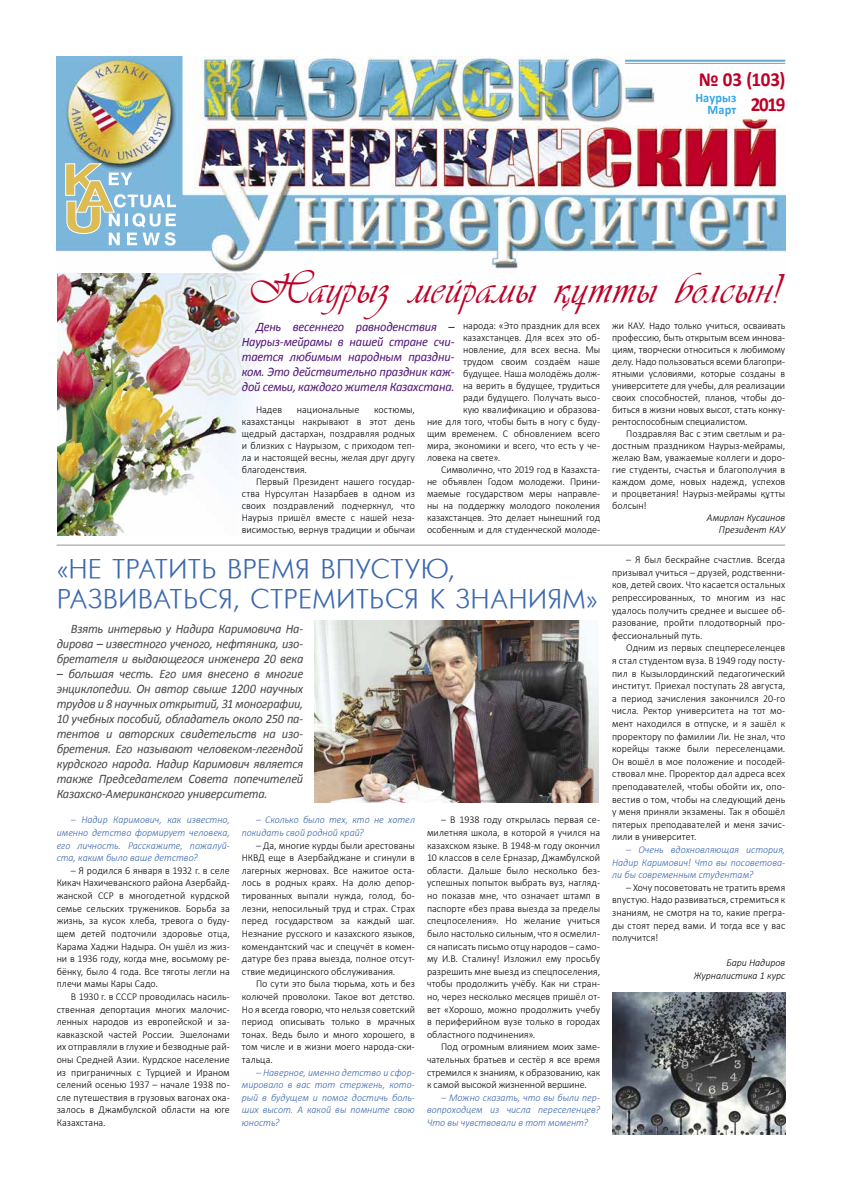
<style>
.page{position:relative;width:842px;height:1191px;background:#fff}
.page>*{position:absolute;margin:0;border:0;box-sizing:border-box;transform-origin:0 0}
.t1{font:44px "Asylbek M13 Vivantekz";letter-spacing:.02em;color:#be0027}
.t2{font:27px/30px "Futuris.kz";letter-spacing:.015em;color:#3c68ae}
.t3{font:700 20px/24.5px "Calibri";letter-spacing:-.04em;color:#be0027;text-align:right;scale:.95 1}
.t4{font:italic 13px/15px "Calibri";letter-spacing:-.015em;color:#484848;text-align:justify;scale:.95 1}
.t5{font:italic 13px/15px "Calibri";letter-spacing:-.02em;color:#531478;text-align:justify;scale:.95 1}
.t6{font:700 13px/12px "Calibri";letter-spacing:.01em;color:#36a7e9;text-align:right;scale:.95 1}
.t7{font:300 10.5px/12.6px "Calibri";letter-spacing:.005em;color:#000;text-align:justify;scale:.95 1}
.t8{font:italic 300 10.5px/12.6px "Calibri";color:#3c68ae;text-align:justify;scale:.95 1}
.t9{font:italic 300 10.5px/12px "Calibri";color:#000;text-align:right;scale:.95 1}
</style>
<div class="page">
<img style="left:57px;top:57px;width:728px;height:216px">
<hr style="left:625px;top:60px;width:160px;height:2px;background:#6aa8cb">
<hr style="left:625px;top:63px;width:160px;height:1px;background:#6aa8cb">
<svg style="left:65px;top:163px;width:111px;height:82px;background:#a3c3c9"></svg>
<img style="left:57px;top:273px;width:201px;height:262px">
<hr style="left:57px;top:545px;width:728px;height:1px;background:#939393">
<img style="left:315px;top:621px;width:283px;height:181px">
<img style="left:612px;top:992px;width:173px;height:142px">
<h3 class="t3" style="left:699px;top:67px;width:93px">№ 03 (103)<br>2019</h3>
<p class="t6" style="left:695px;top:92px;width:45px">Наурыз<br>Март</p>
<h1 class="t1" style="left:247px;top:259px;width:534px">Наурыз мейрамы құтты болсын!</h1>
<p class="t5" style="left:242px;top:318px;width:225px;text-indent:14px">День весеннего равноденствия – Наурыз-мейрамы в нашей стране счи&shy;тается любимым народным праздни&shy;ком. Это действительно праздник каж&shy;дой семьи, каждого жителя Казахстана.</p>
<p class="t7" style="left:463px;top:319px;width:146px">народа: «Это праздник для всех</p>
<p class="t7" style="left:463px;top:331px;width:146px">казахстанцев. Для всех это об-</p>
<p class="t7" style="left:463px;top:343px;width:146px">новление, для всех весна. Мы</p>
<p class="t7" style="left:463px;top:355px;width:146px">трудом своим создаём наше</p>
<p class="t7" style="left:463px;top:367px;width:146px">будущее. Наша молодёжь долж-</p>
<p class="t7" style="left:463px;top:379px;width:146px">на верить в будущее, трудиться</p>
<p class="t7" style="left:463px;top:391px;width:146px">ради будущего. Получать высо-</p>
<p class="t7" style="left:463px;top:403px;width:146px">кую квалификацию и образова-</p>
<p class="t7" style="left:427px;top:415px;width:184px">ние для того, чтобы быть в ногу с буду-</p>
<p class="t7" style="left:427px;top:427px;width:184px">щим временем. С обновлением всего</p>
<p class="t7" style="left:427px;top:439px;width:184px">мира, экономики и всего, что есть у че-</p>
<p class="t7" style="left:427px;top:451px;width:79px">ловека на свете».</p>
<p class="t7" style="left:441px;top:463px;width:169px">Символично, что 2019 год в Казахста-</p>
<p class="t7" style="left:427px;top:475px;width:184px">не объявлен Годом молодежи. Прини-</p>
<p class="t7" style="left:427px;top:487px;width:184px">маемые государством меры направле-</p>
<p class="t7" style="left:427px;top:499px;width:184px">ны на поддержку молодого поколения</p>
<p class="t7" style="left:427px;top:511px;width:184px">казахстанцев. Это делает нынешний год</p>
<p class="t7" style="left:427px;top:523px;width:184px">особенным и для студенческой молоде-</p>
<p class="t7" style="left:256px;top:403px;width:29px">Надев</p>
<p class="t7" style="left:297px;top:403px;width:67px">национальные</p>
<p class="t7" style="left:242px;top:403px;width:184px;line-height:12px;text-indent:132px">костюмы, казахстанцы накрывают в этот день щедрый дастархан, поздравляя родных и близких с Наурызом, с приходом теп&shy;ла и настоящей весны, желая друг другу благоденствия.</p>
<p class="t7" style="left:242px;top:475px;width:184px;line-height:12px;text-indent:14px">Первый Президент нашего государ&shy;ства Нурсултан Назарбаев в одном из своих поздравлений подчеркнул, что Наурыз пришёл вместе с нашей неза&shy;висимостью, вернув традиции и обычаи</p>
<h2 class="t2" style="left:57px;top:554px;width:543px">«НЕ ТРАТИТЬ ВРЕМЯ ВПУСТУЮ,<br>РАЗВИВАТЬСЯ, СТРЕМИТЬСЯ К ЗНАНИЯМ»</h2>
<p class="t4" style="left:57px;top:620px;width:261px;text-indent:14px">Взять интервью у Надира Каримовича На&shy;дирова – известного ученого, нефтяника, изо&shy;бретателя и выдающегося инженера 20 века</p>
<p class="t4" style="left:57px;top:665px;width:261px">– большая честь. Его имя внесено в многие энциклопедии. Он автор свыше 1200 научных трудов и 8 научных открытий, 31 монографии, 10 учебных пособий, обладатель около 250 па&shy;тентов и авторских свидетельств на изо&shy;бретения. Его называют человеком-легендой курдского народа. Надир Каримович является также Председателем Совета попечителей Казахско-Американского университета.</p>
<p class="t8" style="left:57px;top:813px;width:184px;text-indent:14px">– Надир Каримович, как известно, именно детство формирует человека, его личность. Расскажите, пожалуй&shy;ста, каким было ваше детство?</p>
<p class="t7" style="left:57px;top:864px;width:184px;text-indent:14px">– Я родился 6 января в 1932 г. в селе Кикач Нахичеванского района Азербайд&shy;жанской ССР в многодетной курдской семье сельских тружеников. Борьба за жизнь, за кусок хлеба, тревога о буду&shy;щем детей подточили здоровье отца, Карама Хаджи Надыра. Он ушёл из жиз&shy;ни в 1936 году, когда мне, восьмому ре&shy;бёнку, было 4 года. Все тяготы легли на плечи мамы Кары Садо.</p>
<p class="t7" style="left:57px;top:990px;width:184px;text-indent:14px">В 1930 г. в СССР проводилась насиль&shy;ственная депортация многих малочис&shy;ленных народов из европейской и за&shy;кавказской частей России. Эшелонами их отправляли в глухие и безводные рай&shy;оны Средней Азии. Курдское население из приграничных с Турцией и Ираном селений осенью 1937 – начале 1938 по&shy;сле путешествия в грузовых вагонах ока&shy;залось в Джамбулской области на юге Казахстана.</p>
<p class="t8" style="left:242px;top:813px;width:184px;text-indent:14px">– Сколько было тех, кто не хотел покидать свой родной край?</p>
<p class="t7" style="left:242px;top:838px;width:184px;text-indent:14px">– Да, многие курды были арестованы НКВД еще в Азербайджане и сгинули в лагерных жерновах. Все нажитое оста&shy;лось в родных краях. На долю депор&shy;тированных выпали нужда, голод, бо&shy;лезни, непосильный труд и страх. Страх перед государством за каждый шаг.<br>Незнание русского и казахского языков, комендантский час и спецучёт в комен&shy;датуре без права выезда, полное отсут&shy;ствие медицинского обслуживания.</p>
<p class="t7" style="left:242px;top:977px;width:184px;text-indent:14px">По сути это была тюрьма, хоть и без колючей проволоки. Такое вот детство.<br>Но я всегда говорю, что нельзя советский период описывать только в мрачных тонах. Ведь было и много хорошего, в том числе и в жизни моего народа-ски&shy;тальца.</p>
<p class="t8" style="left:242px;top:1065px;width:184px;text-indent:14px">– Наверное, именно детство и сфор&shy;мировало в вас тот стержень, кото&shy;рый в будущем и помог достичь боль&shy;ших высот. А какой вы помните свою юность?</p>
<p class="t7" style="left:427px;top:813px;width:184px;text-indent:14px">– В 1938 году открылась первая се&shy;милетняя школа, в которой я учился на казахском языке. В 1948-м году окончил 10 классов в селе Ерназар, Джамбулской области. Дальше было несколько без&shy;успешных попыток выбрать вуз, нагляд&shy;но показав мне, что означает штамп в паспорте «без права выезда за пределы спецпоселения». Но желание учиться было настолько сильным, что я осмелил&shy;ся написать письмо отцу народов – само&shy;му И.В. Сталину! Изложил ему просьбу разрешить мне выезд из спецпоселения, чтобы продолжить учёбу. Как ни стран&shy;но, через несколько месяцев пришёл от&shy;вет «Хорошо, можно продолжить учебу в периферийном вузе только в городах областного подчинения».</p>
<p class="t7" style="left:427px;top:1040px;width:184px;text-indent:14px">Под огромным влиянием моих заме&shy;чательных братьев и сестёр я все время стремился к знаниям, к образованию, как к самой высокой жизненной вершине.</p>
<p class="t8" style="left:427px;top:1090px;width:184px;text-indent:14px">– Можно сказать, что вы были пер&shy;вопроходцем из числа переселенцев?<br>Что вы чувствовали в тот момент?</p>
<p class="t7" style="left:612px;top:319px;width:184px;line-height:12px">жи КАУ. Надо только учиться, осваивать профессию, быть открытым всем иннова&shy;циям, творчески относиться к любимому делу. Надо пользоваться всеми благопри&shy;ятными условиями, которые созданы в университете для учебы, для реализации своих способностей, планов, чтобы до&shy;биться в жизни новых высот, стать конку&shy;рентоспособным специалистом.</p>
<p class="t7" style="left:612px;top:427px;width:184px;line-height:12px;text-indent:14px">Поздравляя Вас с этим светлым и ра&shy;достным праздником Наурыз-мейрамы, желаю Вам, уважаемые коллеги и доро&shy;гие студенты, счастья и благополучия в каждом доме, новых надежд, успехов и процветания! Наурыз-мейрамы құтты болсын!</p>
<p class="t9" style="left:707px;top:511px;width:84px">Амирлан Кусаинов<br>Президент КАУ</p>
<p class="t7" style="left:612px;top:553px;width:184px;text-indent:14px">– Я был бескрайне счастлив. Всегда призывал учиться – друзей, родственни&shy;ков, детей своих. Что касается остальных репрессированных, то многим из нас удалось получить среднее и высшее об&shy;разование, пройти плодотворный про&shy;фессиональный путь.</p>
<p class="t7" style="left:612px;top:641px;width:184px;text-indent:14px">Одним из первых спецпереселенцев я стал студентом вуза. В 1949 году посту&shy;пил в Кызылординский педагогический институт. Приехал поступать 28 августа, а период зачисления закончился 20-го числа. Ректор университета на тот мо&shy;мент находился в отпуске, и я зашёл к проректору по фамилии Ли. Не знал, что корейцы также были переселенцами.<br>Он вошёл в мое положение и посодей&shy;ствовал мне. Проректор дал адреса всех преподавателей, чтобы обойти их, опо&shy;вестив о том, чтобы на следующий день у меня приняли экзамены. Так я обошёл пятерых преподавателей и меня зачис&shy;лили в университет.</p>
<p class="t8" style="left:612px;top:843px;width:184px;text-indent:14px">– Очень вдохновляющая история, Надир Каримович! Что вы посоветова&shy;ли бы современным студентам?</p>
<p class="t7" style="left:612px;top:881px;width:184px;text-indent:14px">– Хочу посоветовать не тратить время впустую. Надо развиваться, стремиться к знаниям, не смотря на то, какие прегра&shy;ды стоят перед вами. И тогда все у вас получится!</p>
<p class="t9" style="left:694px;top:956px;width:98px;line-height:12.6px">Бари Надиров<br>Журналистика 1 курс</p>
</div>
